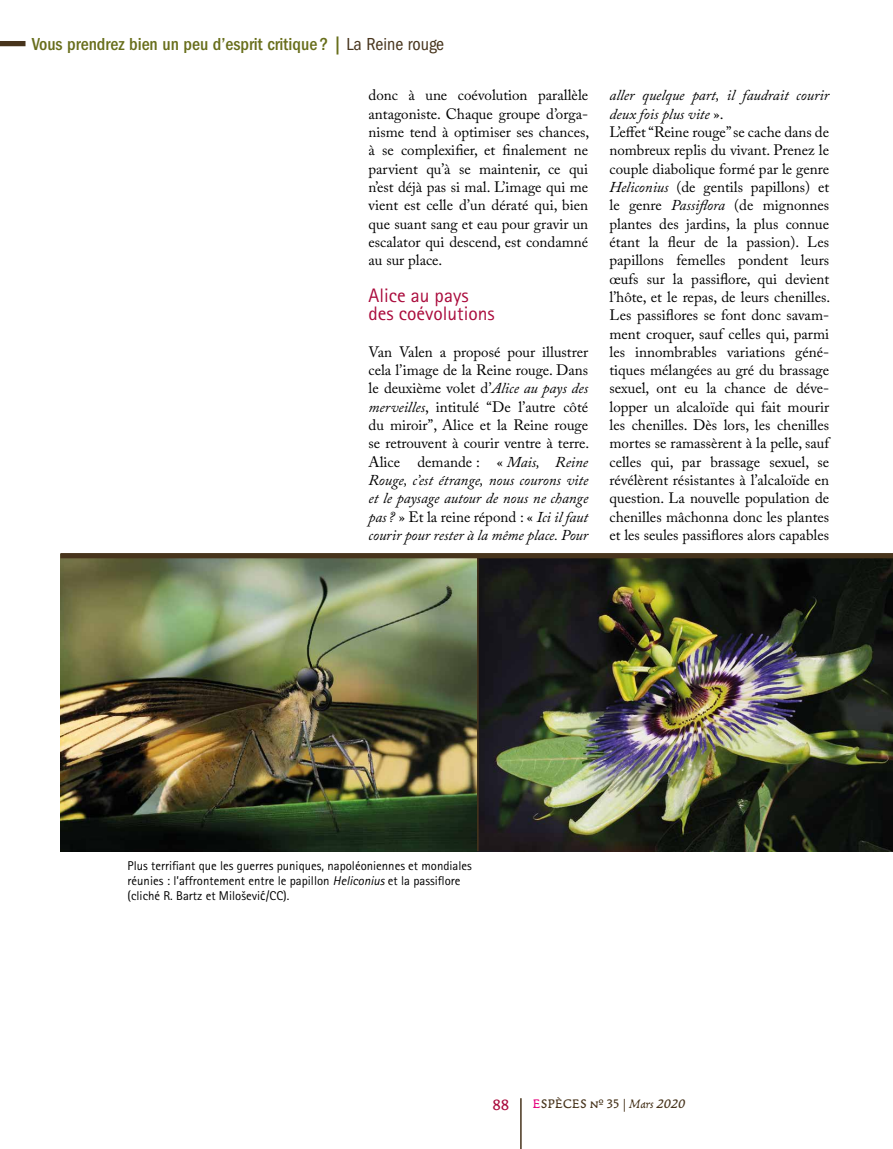
<style>
.page{position:relative;width:893px;height:1149px;background:#fff}
.page>*{position:absolute;margin:0;border:0;box-sizing:border-box;transform-origin:0 0}
.t1{font:19.5px/18.3px "Rotis Sans Serif";color:#aa0b3c}
.t2{font:500 condensed 18px "ITC Franklin Gothic Std";color:#686e1b}
.t3{font:16.5px "Francesco";color:#aa0b3c}
.t4{font:15px/18.3px "Adobe Caslon Pro";color:#000;text-align:justify}
.t5{font:13.5px "Francesco";letter-spacing:.01em;color:#47341c}
.t6{font:12.75px/15.3px "Rotis Sans Serif";color:#000}
.s1{font-weight:400;color:#47341c}
.s2{font-style:italic}
.s3{font-family:"Alwyn New"}
.s4{color:#e6007d}
</style>
<div class="page">
<div style="left:0;top:41px;width:26px;height:5px;background:#47341c"></div>
<hr style="left:520px;top:1097px;width:2px;height:51px;background:#47341c">
<img style="left:60px;top:558px;width:417px;height:292px">
<img style="left:479px;top:558px;width:414px;height:292px">
<hr style="left:477px;top:558px;width:2px;height:292px;background:#47341c">
<div style="left:60px;top:553px;width:833px;height:5px;background:#47341c"></div>
<p class="t2" style="left:32px;top:34px;width:414px">Vous prendrez bien un peu d’esprit critique ? | <span class="s1">La Reine rouge</span></p>
<p class="t4" style="left:369px;top:86px;width:222px">donc à une coévolution parallèle antagoniste. Chaque groupe d’orga&shy;nisme tend à optimiser ses chances, à se complexifier, et finalement ne parvient qu’à se maintenir, ce qui n’est déjà pas si mal. L’image qui me vient est celle d’un dératé qui, bien que suant sang et eau pour gravir un escalator qui descend, est condamné au sur place.</p>
<h1 class="t1" style="left:369px;top:286px;width:128px">Alice au pays des coévolutions</h1>
<p class="t4" style="left:369px;top:342px;width:222px">Van Valen a proposé pour illustrer cela l’image de la Reine rouge. Dans le deuxième volet d’<span class="s2">Alice au pays des merveilles</span>, intitulé “De l’autre côté du miroir”, Alice et la Reine rouge se retrouvent à courir ventre à terre.<br>Alice demande : « <span class="s2">Mais, Reine Rouge, c’est étrange, nous courons vite et le paysage autour de nous ne change pas ?</span> » Et la reine répond : « <span class="s2">Ici il faut courir pour rester à la même place. Pour</span></p>
<p class="t4" style="left:609px;top:86px;width:222px;text-align:left"><span class="s2">aller quelque part, il faudrait courir deux fois plus vite</span> ».<br>L’effet “Reine rouge” se cache dans de nombreux replis du vivant. Prenez le couple diabolique formé par le genre <span class="s2">Heliconius</span> (de gentils papillons) et le genre <span class="s2">Passiflora</span> (de mignonnes plantes des jardins, la plus connue étant la fleur de la passion). Les papillons femelles pondent leurs œufs sur la passiflore, qui devient l’hôte, et le repas, de leurs chenilles.<br>Les passiflores se font donc savam&shy;ment croquer, sauf celles qui, parmi les innombrables variations géné&shy;tiques mélangées au gré du brassage sexuel, ont eu la chance de déve&shy;lopper un alcaloïde qui fait mourir les chenilles. Dès lors, les chenilles mortes se ramassèrent à la pelle, sauf celles qui, par brassage sexuel, se révélèrent résistantes à l’alcaloïde en question. La nouvelle population de chenilles mâchonna donc les plantes et les seules passiflores alors capables</p>
<p class="t6" style="left:128px;top:857px;width:346px">Plus terrifiant que les guerres puniques, napoléoniennes et mondiales réunies : l’affrontement entre le papillon <span class="s2">Heliconius</span> et la passiflore (cliché R. Bartz et Miloševi<span class="s3">ć</span>/CC).</p>
<p class="t3" style="left:492px;top:1093px;width:18px">88</p>
<p class="t5" style="left:533px;top:1093px;width:154px"><span class="s4">E</span>SPÈCES № 35 | <span class="s2">Mars 2020</span></p>
</div>
